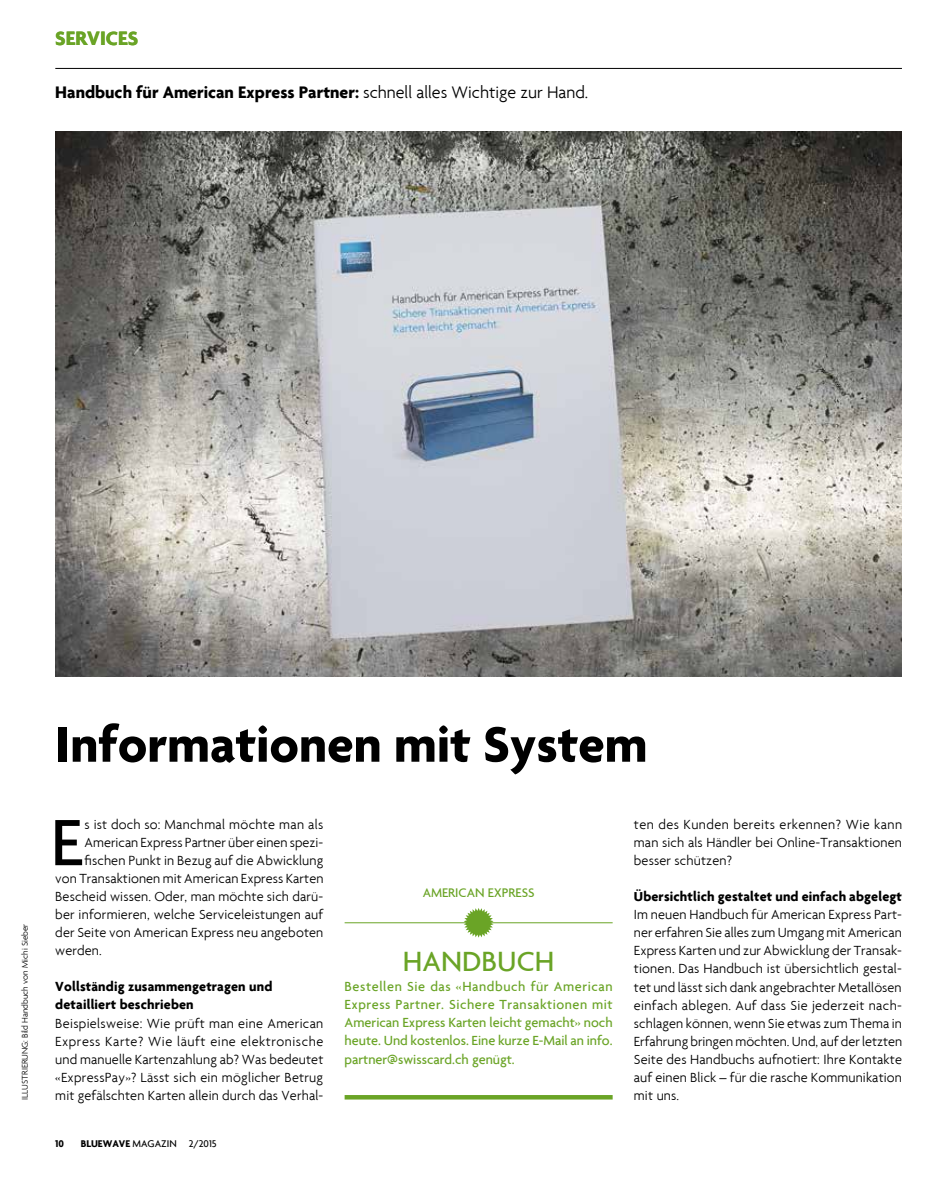
<style>
.page{position:relative;width:936px;height:1191px;background:#fff}
.page>*{position:absolute;margin:0;border:0;box-sizing:border-box;transform-origin:0 0}
.t1{font:500 70.8px "Agenda";color:#000}
.t2{font:700 54px "Agenda";color:#000}
.t3{font:500 30px "Agenda";color:#6aa426}
.t4{font:700 21px "Agenda";color:#6aa426}
.t5{font:700 18px "Agenda";color:#000}
.t6{font:300 14.25px/18px "Agenda";letter-spacing:.01em;color:#000;text-align:justify}
.t7{font:500 14.25px/18px "Agenda";color:#6aa426;text-align:justify}
.t8{font:700 14.25px/18px "Agenda";letter-spacing:.01em;color:#000}
.t9{font:500 13.5px "Agenda";color:#6aa426}
.t10{font:500 10.5px "Agenda";color:#000}
.t11{font:700 10.5px "Agenda";color:#000}
.t12{font:300 9px "Agenda";color:#000}
.s1{font-weight:300}
.s2{font-weight:700}
</style>
<div class="page">
<img style="left:55px;top:132px;width:846px;height:544px">
<hr style="left:55px;top:68px;width:846px;height:1px;background:#000">
<svg style="left:463px;top:908px;width:30px;height:29px"></svg>
<hr style="left:344px;top:922px;width:268px;height:1px;background:#6aa426">
<hr style="left:344px;top:1095px;width:268px;height:4px;background:#6aa426">
<h3 class="t4" style="left:55px;top:25px;width:84px">SERVICES</h3>
<p class="t5" style="left:55px;top:81px;width:534px">Handbuch für American Express Partner: <span class="s1">schnell alles Wichtige zur Hand.</span></p>
<p class="t12" style="left:20px;top:1099px;width:177px;rotate:-90deg">ILLUSTRIERUNG: Bild Handbuch von Michi Sieber</p>
<h2 class="t2" style="left:55px;top:711px;width:593px">Informationen mit System</h2>
<h1 class="t1" style="left:51px;top:799px;width:33px">E</h1>
<p class="t6" style="left:85px;top:815px;width:240px">s ist doch so: Manchmal möchte man als</p>
<p class="t6" style="left:85px;top:833px;width:240px">American Express Partner über einen spezi-</p>
<p class="t6" style="left:85px;top:851px;width:240px">fischen Punkt in Bezug auf die Abwicklung</p>
<p class="t6" style="left:55px;top:869px;width:270px">von Transaktionen mit American Express Karten</p>
<p class="t6" style="left:55px;top:887px;width:269px">Bescheid wissen. Oder, man möchte sich darü-</p>
<p class="t6" style="left:55px;top:905px;width:269px">ber informieren, welche Serviceleistungen auf</p>
<p class="t6" style="left:55px;top:923px;width:269px">der Seite von American Express neu angeboten</p>
<p class="t6" style="left:55px;top:941px;width:48px">werden.</p>
<p class="t8" style="left:55px;top:977px;width:218px">Vollständig zusammengetragen und detailliert beschrieben</p>
<p class="t6" style="left:55px;top:1013px;width:269px">Beispielsweise: Wie prüft man eine American Express Karte? Wie läuft eine elektronische und manuelle Kartenzahlung ab? Was bedeutet «ExpressPay»? Lässt sich ein möglicher Betrug mit gefälschten Karten allein durch das Verhal-</p>
<p class="t11" style="left:55px;top:1137px;width:10px">10</p>
<p class="t10" style="left:81px;top:1137px;width:137px"><span class="s2">BLUEWAVE</span> MAGAZIN 2/2015</p>
<p class="t9" style="left:422px;top:884px;width:113px">AMERICAN EXPRESS</p>
<h3 class="t3" style="left:403px;top:943px;width:153px">HANDBUCH</h3>
<p class="t7" style="left:344px;top:977px;width:269px">Bestellen Sie das «Handbuch für American Express Partner. Sichere Transaktionen mit American Express Karten leicht gemacht» noch heute. Und kostenlos. Eine kurze E-Mail an info. partner@swisscard.ch genügt.</p>
<p class="t6" style="left:634px;top:815px;width:270px">ten des Kunden bereits erkennen? Wie kann man sich als Händler bei Online-Transaktionen besser schützen?</p>
<p class="t8" style="left:634px;top:887px;width:269px">Übersichtlich gestaltet und einfach abgelegt</p>
<p class="t6" style="left:634px;top:905px;width:270px">Im neuen Handbuch für American Express Part&shy;ner erfahren Sie alles zum Umgang mit American Express Karten und zur Abwicklung der Transak&shy;tionen. Das Handbuch ist übersichtlich gestal&shy;tet und lässt sich dank angebrachter Metallösen einfach ablegen. Auf dass Sie jederzeit nach&shy;schlagen können, wenn Sie etwas zum Thema in Erfahrung bringen möchten. Und, auf der letzten Seite des Handbuchs aufnotiert: Ihre Kontakte auf einen Blick – für die rasche Kommunikation mit uns.</p>
</div>
